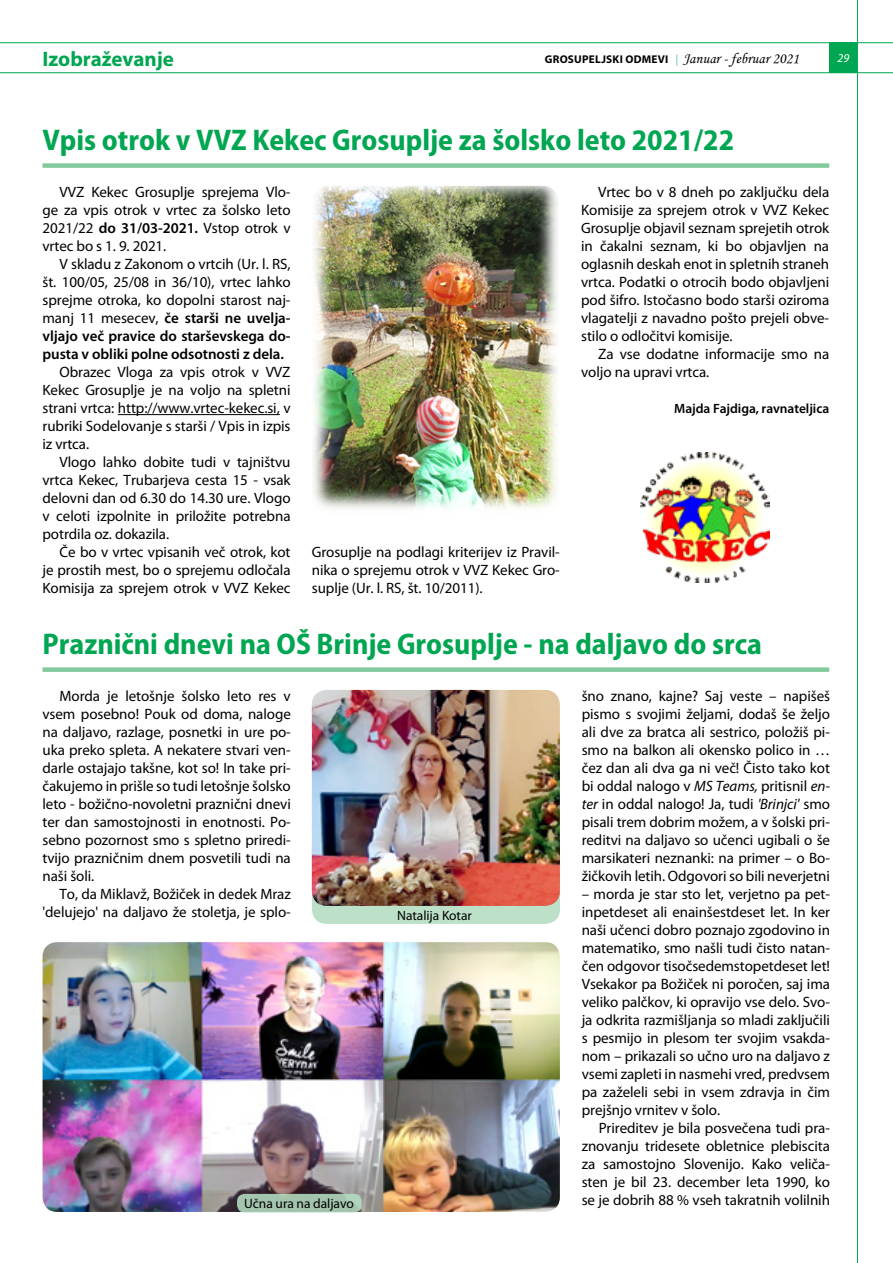
<style>
.page{position:relative;width:893px;height:1263px;background:#fff}
.page>*{position:absolute;margin:0;border:0;box-sizing:border-box;transform-origin:0 0}
.t1{font:700 semi-condensed 30px "Myriad Pro";color:#00a651}
.t2{font:700 21px "Myriad Pro";color:#00a651}
.t3{font:15px/18px "Myriad Pro";letter-spacing:-.005em;color:#000;text-align:justify}
.t4{font:13.5px "Myriad Pro";letter-spacing:-.005em;color:#000}
.t5{font:600 13.5px "Myriad Pro";letter-spacing:-.005em;color:#000}
.t6{font:italic 12px "Myriad Pro";color:#fff}
.t7{font:700 11.25px "Myriad Pro";letter-spacing:.02em;color:#000}
.s1{font-weight:300;color:#00a651}
.s2{font-family:"Monotype Corsiva";font-weight:400;font-size:15px}
.s3{font-weight:600}
.s4{font-style:italic}
</style>
<div class="page">
<hr style="left:0;top:42px;width:893px;height:1px;background:#00a651">
<hr style="left:0;top:72px;width:893px;height:1px;background:#00a651">
<div style="left:829px;top:43px;width:28px;height:30px;background:#00a651"></div>
<hr style="left:857px;top:0;width:1px;height:1263px;background:#00a651">
<div style="left:43px;top:163px;width:786px;height:5px;background:#82ca9c"></div>
<hr style="left:118px;top:414px;width:162px;height:1px;background:#000">
<img style="left:641px;top:452px;width:129px;height:131px">
<img style="left:313px;top:186px;width:245px;height:323px">
<div style="left:312px;top:906px;width:248px;height:18px;background:#bde1c8"></div>
<div style="left:43px;top:667px;width:786px;height:5px;background:#82ca9c"></div>
<img style="left:312px;top:690px;width:248px;height:216px">
<img style="left:43px;top:942px;width:517px;height:270px">
<div style="left:237px;top:1194px;width:125px;height:18px;background:#a3c5ae;border-radius:7px"></div>
<h2 class="t2" style="left:43px;top:45px;width:133px">Izobraževanje</h2>
<p class="t7" style="left:545px;top:52px;width:256px">GROSUPELJSKI ODMEVI <span class="s1">|</span> <span class="s2">Januar - februar 2021</span></p>
<p class="t6" style="left:838px;top:51px;width:13px">29</p>
<h1 class="t1" style="left:43px;top:123px;width:693px">Vpis otrok v VVZ Kekec Grosuplje za šolsko leto 2021/22</h1>
<p class="t3" style="left:43px;top:183px;width:250px;text-indent:17px">VVZ Kekec Grosuplje sprejema Vlo&shy;ge za vpis otrok v vrtec za šolsko leto 2021/22 <span class="s3">do 31/03-2021.</span> Vstop otrok v vrtec bo s 1. 9. 2021.</p>
<p class="t3" style="left:43px;top:255px;width:250px;text-indent:17px">V skladu z Zakonom o vrtcih (Ur. l. RS, št. 100/05, 25/08 in 36/10), vrtec lahko sprejme otroka, ko dopolni starost naj&shy;manj 11 mesecev, <span class="s3">če starši ne uvelja&shy;vljajo več pravice do starševskega do&shy;pusta v obliki polne odsotnosti z dela.</span></p>
<p class="t3" style="left:43px;top:363px;width:250px;text-indent:17px">Obrazec Vloga za vpis otrok v VVZ Kekec Grosuplje je na voljo na spletni strani vrtca: http://www.vrtec-kekec.si, v rubriki Sodelovanje s starši / Vpis in izpis iz vrtca.</p>
<p class="t3" style="left:43px;top:453px;width:250px;text-indent:17px">Vlogo lahko dobite tudi v tajništvu vrtca Kekec, Trubarjeva cesta 15 - vsak delovni dan od 6.30 do 14.30 ure. Vlogo v celoti izpolnite in priložite potrebna potrdila oz. dokazila.</p>
<p class="t3" style="left:43px;top:543px;width:250px;text-indent:17px">Če bo v vrtec vpisanih več otrok, kot je prostih mest, bo o sprejemu odločala Komisija za sprejem otrok v VVZ Kekec</p>
<p class="t3" style="left:312px;top:543px;width:250px">Grosuplje na podlagi kriterijev iz Pravil&shy;nika o sprejemu otrok v VVZ Kekec Gro&shy;suplje (Ur. l. RS, št. 10/2011).</p>
<p class="t3" style="left:581px;top:183px;width:250px;text-indent:17px">Vrtec bo v 8 dneh po zaključku dela Komisije za sprejem otrok v VVZ Kekec Grosuplje objavil seznam sprejetih otrok in čakalni seznam, ki bo objavljen na oglasnih deskah enot in spletnih straneh vrtca. Podatki o otrocih bodo objavljeni pod šifro. Istočasno bodo starši oziroma vlagatelji z navadno pošto prejeli obve&shy;stilo o odločitvi komisije.</p>
<p class="t3" style="left:581px;top:345px;width:250px;text-indent:17px">Za vse dodatne informacije smo na voljo na upravi vrtca.</p>
<p class="t5" style="left:674px;top:400px;width:156px">Majda Fajdiga, ravnateljica</p>
<h1 class="t1" style="left:43px;top:627px;width:721px">Praznični dnevi na OŠ Brinje Grosuplje - na daljavo do srca</h1>
<p class="t3" style="left:43px;top:687px;width:250px;text-indent:17px">Morda je letošnje šolsko leto res v vsem posebno! Pouk od doma, naloge na daljavo, razlage, posnetki in ure po&shy;uka preko spleta. A nekatere stvari ven&shy;darle ostajajo takšne, kot so! In take pri&shy;čakujemo in prišle so tudi letošnje šolsko leto - božično-novoletni praznični dnevi ter dan samostojnosti in enotnosti. Po&shy;sebno pozornost smo s spletno priredi&shy;tvijo prazničnim dnem posvetili tudi na naši šoli.</p>
<p class="t3" style="left:43px;top:885px;width:250px;text-align:right">To, da Miklavž, Božiček in dedek Mraz 'delujejo' na daljavo že stoletja, je splo-</p>
<p class="t4" style="left:397px;top:907px;width:76px">Natalija Kotar</p>
<p class="t4" style="left:244px;top:1195px;width:111px">Učna ura na daljavo</p>
<p class="t3" style="left:582px;top:687px;width:250px">šno znano, kajne? Saj veste – napišeš pismo s svojimi željami, dodaš še željo ali dve za bratca ali sestrico, položiš pi&shy;smo na balkon ali okensko polico in … čez dan ali dva ga ni več! Čisto tako kot bi oddal nalogo v <span class="s4">MS Teams,</span> pritisnil <span class="s4">en&shy;ter</span> in oddal nalogo! Ja, tudi <span class="s4">'Brinjci'</span> smo pisali trem dobrim možem, a v šolski pri&shy;reditvi na daljavo so učenci ugibali o še marsikateri neznanki: na primer – o Bo&shy;žičkovih letih. Odgovori so bili neverjetni</p>
<p class="t3" style="left:582px;top:885px;width:250px">– morda je star sto let, verjetno pa pet&shy;inpetdeset ali enainšestdeset let. In ker naši učenci dobro poznajo zgodovino in matematiko, smo našli tudi čisto natan&shy;čen odgovor tisočsedemstopetdeset let!<br>Vsekakor pa Božiček ni poročen, saj ima veliko palčkov, ki opravijo vse delo. Svo&shy;ja odkrita razmišljanja so mladi zaključili s pesmijo in plesom ter svojim vsakda&shy;nom – prikazali so učno uro na daljavo z vsemi zapleti in nasmehi vred, predvsem pa zaželeli sebi in vsem zdravja in čim prejšnjo vrnitev v šolo.</p>
<p class="t3" style="left:582px;top:1119px;width:250px;text-indent:17px">Prireditev je bila posvečena tudi pra&shy;znovanju tridesete obletnice plebiscita za samostojno Slovenijo. Kako veliča&shy;sten je bil 23. december leta 1990, ko se je dobrih 88 % vseh takratnih volilnih</p>
</div>
